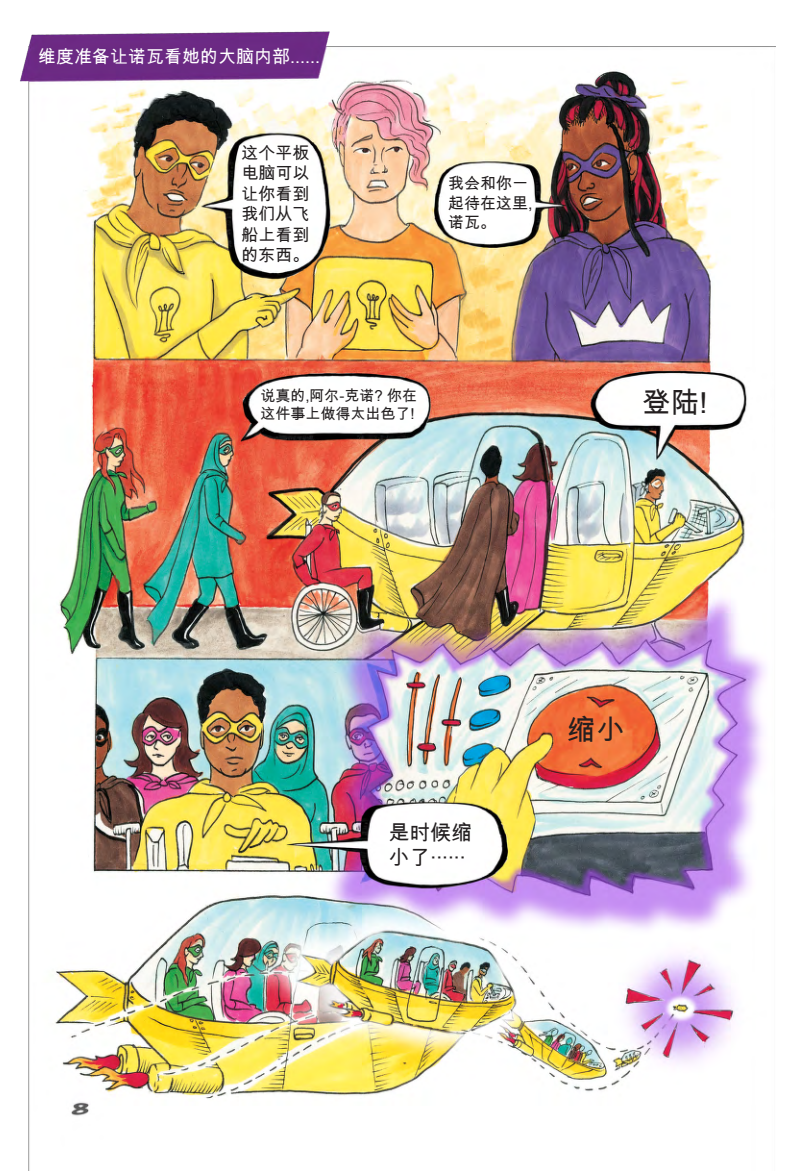
<style>
.page{position:relative;width:794px;height:1171px;background:#fff}
.page>*{position:absolute;margin:0;border:0;box-sizing:border-box;transform-origin:0 0}
.t1{font:28.9px "Arial Unicode MS";color:#231f20}
.t2{font:21px/25.2px "Arial Unicode MS";color:#231f20}
.t3{font:18px "Arial Unicode MS";color:#fff}
.t4{font:17px/20.4px "Arial Unicode MS";color:#231f20;text-align:justify}
.t5{font:16px/19.2px "Arial Unicode MS";color:#231f20}
.t6{font:15px/18px "Arial Unicode MS";color:#231f20}
</style>
<div class="page">
<img style="left:20px;top:31px;width:756px;height:1140px">
<p class="t3" style="left:38px;top:44px;width:284px">维度准备让诺瓦看她的大脑内部......</p>
<p class="t4" style="left:241px;top:142px;width:69px">这个平板电脑可以让你看到我们从飞船上看到的东西。</p>
<p class="t5" style="left:448px;top:174px;width:86px">我会和你一起待在这里,诺瓦。</p>
<p class="t6" style="left:260px;top:386px;width:158px">说真的,阿尔-克诺? 你在这件事上做得太出色了!</p>
<h1 class="t1" style="left:642px;top:382px;width:67px">登陆!</h1>
<p class="t2" style="left:388px;top:819px;width:85px">是时候缩小了······</p>
<h1 class="t1" style="left:567px;top:709px;width:59px">缩小</h1>
</div>
